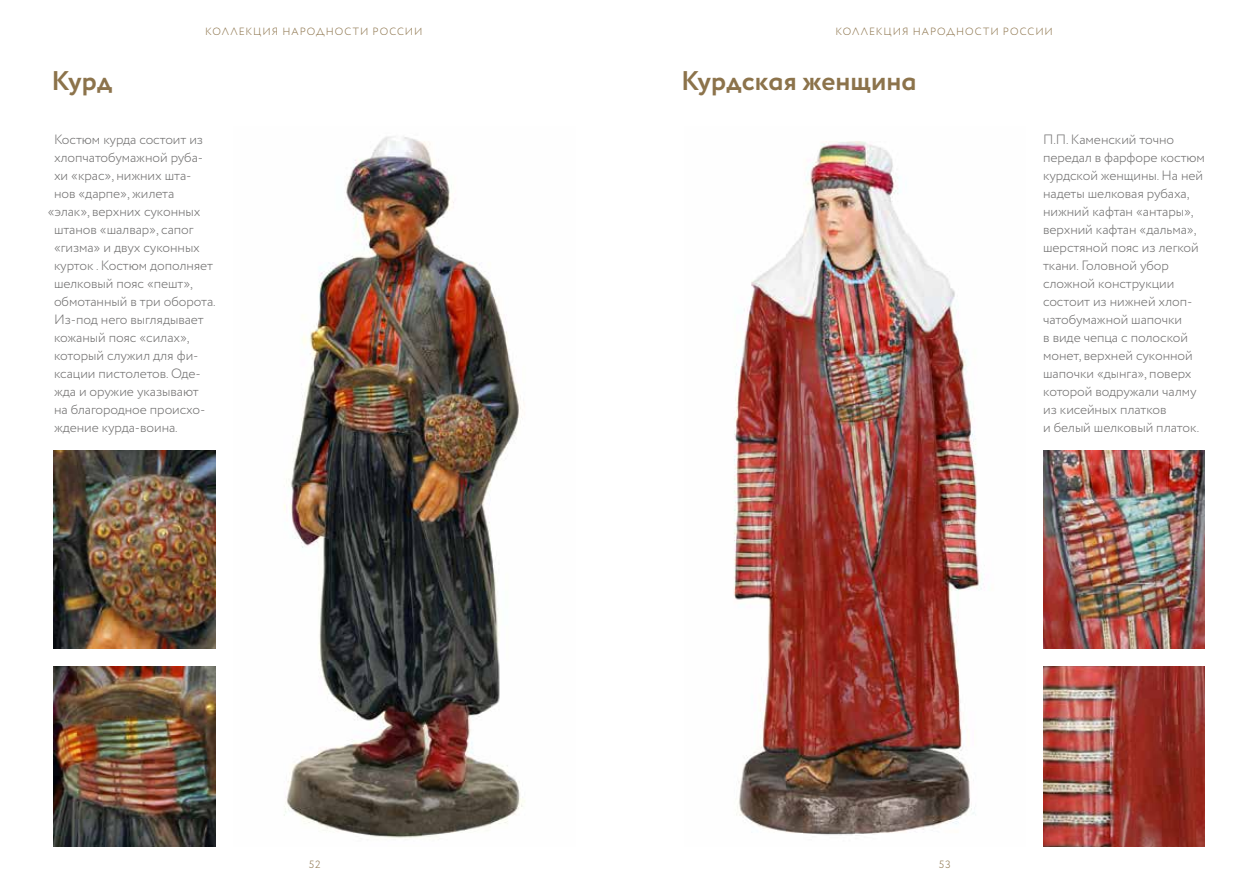
<style>
.page{position:relative;width:1259px;height:893px;background:#fff}
.page>*{position:absolute;margin:0;border:0;box-sizing:border-box;transform-origin:0 0}
.t1{font:700 27px "Circe";letter-spacing:.005em;color:#8c734b}
.t2{font:300 13.5px/18px "Circe";letter-spacing:-.005em;color:#706f6f}
.t3{font:300 10.5px "Circe";letter-spacing:.09em;color:#8c734b}
</style>
<div class="page">
<img style="left:284px;top:136px;width:241px;height:702px">
<img style="left:733px;top:141px;width:252px;height:694px">
<img style="left:54px;top:450px;width:161px;height:198px">
<img style="left:54px;top:666px;width:161px;height:180px">
<img style="left:1043px;top:450px;width:161px;height:198px">
<img style="left:1043px;top:666px;width:161px;height:180px">
<p class="t3" style="left:205px;top:24px;width:219px">КОЛЛЕКЦИЯ НАРОДНОСТИ РОССИИ</p>
<p class="t3" style="left:835px;top:24px;width:219px">КОЛЛЕКЦИЯ НАРОДНОСТИ РОССИИ</p>
<h1 class="t1" style="left:52px;top:63px;width:62px">Курд</h1>
<p class="t2" style="left:54px;top:131px;width:151px">Костюм курда состоит из</p>
<p class="t2" style="left:54px;top:149px;width:151px">хлопчатобумажной руба-</p>
<p class="t2" style="left:54px;top:167px;width:139px">хи «крас», нижних шта-</p>
<p class="t2" style="left:54px;top:185px;width:122px">нов «дарпе», жилета</p>
<p class="t2" style="left:48px;top:203px;width:154px">«элак», верхних суконных</p>
<p class="t2" style="left:54px;top:221px;width:141px">штанов «шалвар», сапог</p>
<p class="t2" style="left:54px;top:239px;width:147px">«гизма» и двух суконных</p>
<p class="t2" style="left:54px;top:257px;width:160px">курток . Костюм дополняет</p>
<p class="t2" style="left:54px;top:275px;width:140px">шелковый пояс «пешт»,</p>
<p class="t2" style="left:54px;top:293px;width:163px">обмотанный в три оборота.</p>
<p class="t2" style="left:54px;top:311px;width:151px">Из-под него выглядывает</p>
<p class="t2" style="left:54px;top:329px;width:137px">кожаный пояс «силах»,</p>
<p class="t2" style="left:54px;top:347px;width:146px">который служил для фи-</p>
<p class="t2" style="left:54px;top:365px;width:148px">ксации пистолетов. Оде-</p>
<p class="t2" style="left:54px;top:383px;width:146px">жда и оружие указывают</p>
<p class="t2" style="left:54px;top:401px;width:153px">на благородное происхо-</p>
<p class="t2" style="left:54px;top:419px;width:125px">ждение курда-воина.</p>
<h1 class="t1" style="left:681px;top:63px;width:237px">Курдская женщина</h1>
<p class="t2" style="left:1043px;top:131px;width:163px">П.П. Каменский точно передал в фарфоре костюм курдской женщины. На ней надеты шелковая рубаха, нижний кафтан «антары», верхний кафтан «дальма», шерстяной пояс из легкой ткани. Головной убор сложной конструкции состоит из нижней хлоп&shy;чатобумажной шапочки<br>в виде чепца с полоской монет, верхней суконной шапочки «дынга», поверх которой водружали чалму из кисейных платков<br>и белый шелковый платок.</p>
<p class="t3" style="left:309px;top:858px;width:13px">52</p>
<p class="t3" style="left:939px;top:858px;width:13px">53</p>
</div>
